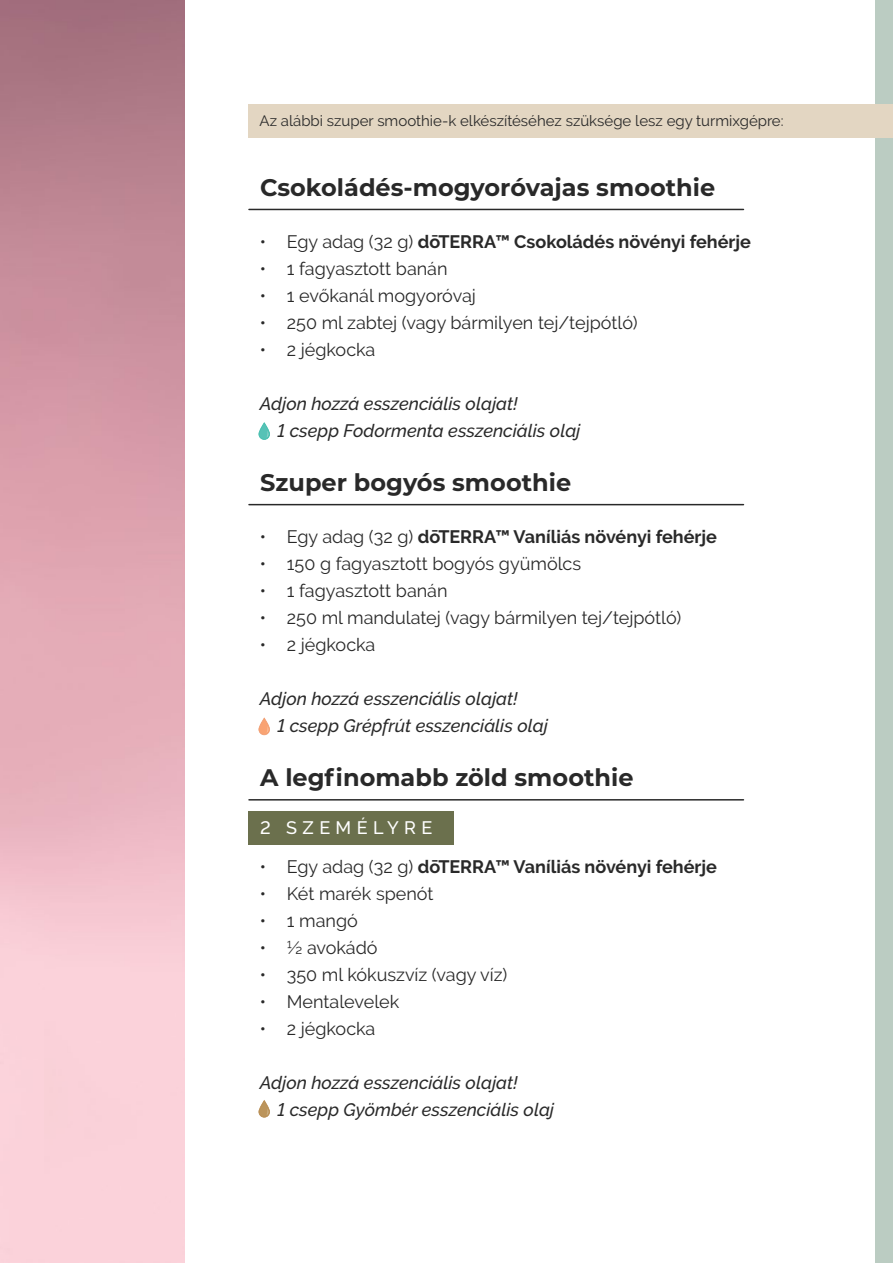
<style>
.page{position:relative;width:893px;height:1263px;background:#fff}
.page>*{position:absolute;margin:0;border:0;box-sizing:border-box;transform-origin:0 0}
.t1{font:700 24px "Montserrat";color:#292929}
.t2{font:18px "Raleway";color:#292929}
.t3{font:italic 500 18px/27px "Raleway";color:#292929}
.t4{font:700 18px "Raleway";color:#292929}
.t5{font:500 18px "Raleway";letter-spacing:.3em;color:#fff}
.t6{font:15px "Raleway";color:#292929}
.s1{font-weight:400}
</style>
<div class="page">
<div style="left:876px;top:0;width:17px;height:1263px;background:#bbccc2"></div>
<hr style="left:249px;top:209px;width:494px;height:1px;background:#292929">
<hr style="left:249px;top:504px;width:494px;height:1px;background:#292929">
<hr style="left:249px;top:799px;width:494px;height:1px;background:#292929">
<div style="left:249px;top:811px;width:205px;height:33px;background:#6b704d"></div>
<div style="left:248px;top:104px;width:645px;height:34px;background:#e3d6c2"></div>
<svg style="left:258px;top:422px;width:12px;height:18px"></svg>
<svg style="left:258px;top:717px;width:12px;height:18px"></svg>
<svg style="left:258px;top:1100px;width:12px;height:17px"></svg>
<p class="t6" style="left:260px;top:112px;width:525px">Az alábbi szuper smoothie-k elkészítéséhez szüksége lesz egy turmixgépre:</p>
<h1 class="t1" style="left:260px;top:170px;width:456px">Csokoládés-mogyoróvajas smoothie</h1>
<p class="t4" style="left:260px;top:232px;width:493px"><span class="s1">• Egy adag (32 g)</span> dōTERRA™ Csokoládés növényi fehérje</p>
<p class="t2" style="left:260px;top:258px;width:189px">• 1 fagyasztott banán</p>
<p class="t2" style="left:260px;top:285px;width:217px">• 1 evőkanál mogyoróvaj</p>
<p class="t2" style="left:260px;top:312px;width:379px">• 250 ml zabtej (vagy bármilyen tej/tejpótló)</p>
<p class="t2" style="left:260px;top:339px;width:117px">• 2 jégkocka</p>
<p class="t3" style="left:278px;top:390px;width:304px;text-indent:-18px">Adjon hozzá esszenciális olajat!<br>1 csepp Fodormenta esszenciális olaj</p>
<h1 class="t1" style="left:260px;top:465px;width:312px">Szuper bogyós smoothie</h1>
<p class="t4" style="left:260px;top:527px;width:459px"><span class="s1">• Egy adag (32 g)</span> dōTERRA™ Vaníliás növényi fehérje</p>
<p class="t2" style="left:260px;top:554px;width:323px">• 150 g fagyasztott bogyós gyümölcs</p>
<p class="t2" style="left:260px;top:581px;width:189px">• 1 fagyasztott banán</p>
<p class="t2" style="left:260px;top:608px;width:423px">• 250 ml mandulatej (vagy bármilyen tej/tejpótló)</p>
<p class="t2" style="left:260px;top:635px;width:117px">• 2 jégkocka</p>
<p class="t3" style="left:278px;top:685px;width:272px;text-indent:-18px">Adjon hozzá esszenciális olajat!<br>1 csepp Grépfrút esszenciális olaj</p>
<h1 class="t1" style="left:260px;top:760px;width:375px">A legfinomabb zöld smoothie</h1>
<p class="t5" style="left:260px;top:817px;width:174px">2 SZEMÉLYRE</p>
<p class="t4" style="left:260px;top:856px;width:459px"><span class="s1">• Egy adag (32 g)</span> dōTERRA™ Vaníliás növényi fehérje</p>
<p class="t2" style="left:260px;top:883px;width:175px">• Két marék spenót</p>
<p class="t2" style="left:260px;top:910px;width:99px">• 1 mangó</p>
<p class="t2" style="left:260px;top:937px;width:119px">• ½ avokádó</p>
<p class="t2" style="left:260px;top:964px;width:249px">• 350 ml kókuszvíz (vagy víz)</p>
<p class="t2" style="left:260px;top:991px;width:141px">• Mentalevelek</p>
<p class="t2" style="left:260px;top:1018px;width:117px">• 2 jégkocka</p>
<p class="t3" style="left:278px;top:1069px;width:278px;text-indent:-18px">Adjon hozzá esszenciális olajat!<br>1 csepp Gyömbér esszenciális olaj</p>
</div>
